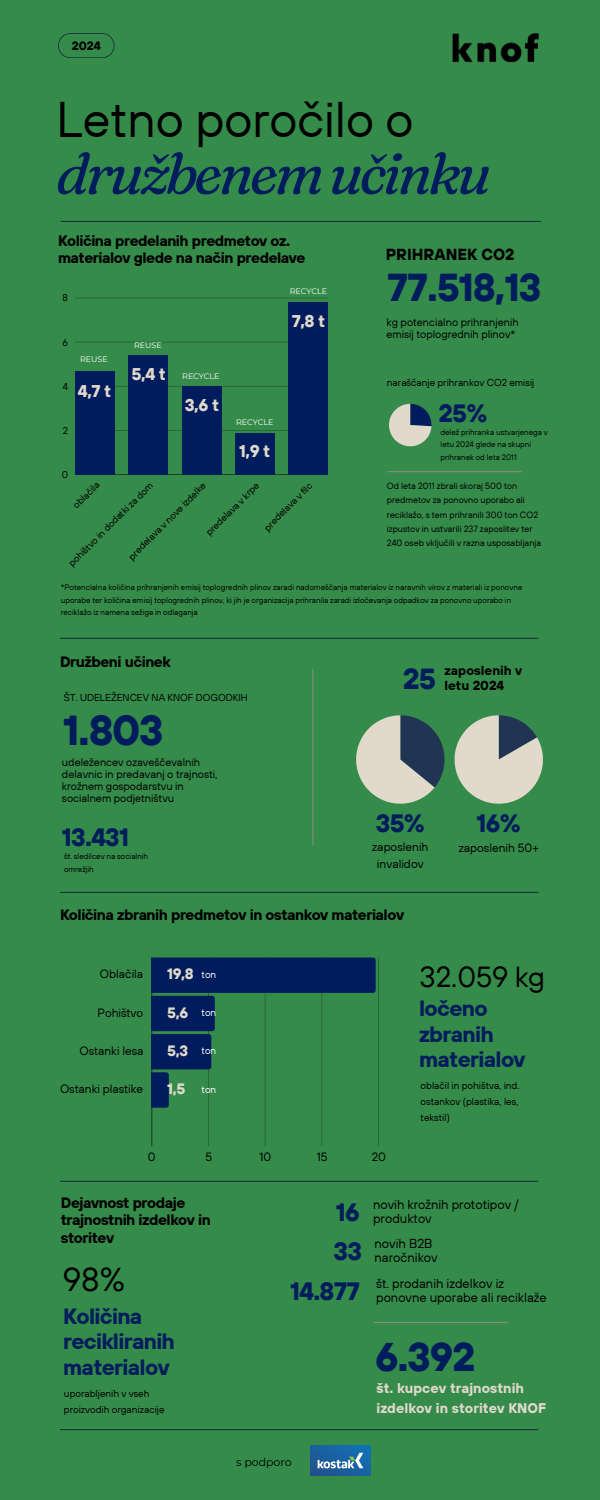
<style>
.page{position:relative;width:600px;height:1500px;background:#358b4a}
.page>*{position:absolute;margin:0;border:0;box-sizing:border-box;transform-origin:0 0}
.t1{font:italic 58px "Fraunces 9 pt";letter-spacing:-.06em;color:#001c5c}
.t2{font:50px "TT Hoves";color:#000}
.t3{font:700 41.8px "TT Hoves";color:#001c5c}
.t4{font:700 40px "TT Hoves";color:#001c5c}
.t5{font:700 38.8px "TT Hoves";letter-spacing:-.03em;color:#001c5c}
.t6{font:33px "TT Hoves";color:#000}
.t7{font:29px "TT Hoves";letter-spacing:-.01em;color:#000}
.t8{font:700 29px "TT Hoves";color:#001c5c}
.t9{font:700 25px "TT Hoves";letter-spacing:-.03em;color:#001c5c}
.t10{font:700 22px/25.5px "TT Hoves";letter-spacing:-.03em;color:#001c5c}
.t11{font:700 17px "TT Hoves";color:#e0d9cc}
.t12{font:700 16px "TT Hoves";color:#000}
.t13{font:700 15px/17.2px "TT Hoves";letter-spacing:-.03em;color:#000}
.t14{font:700 15px "TT Hoves";color:#e0d9cc}
.t15{font:700 14px/19.5px "TT Hoves";color:#e0d9cc}
.t16{font:13px/14.2px "TT Hoves";color:#000}
.t17{font:700 13px "TT Hoves";color:#000}
.t18{font:12px/16.5px "TT Hoves";color:#000;text-align:center}
.t19{font:700 12px "TT Hoves";color:#000}
.t20{font:11px/12px "TT Hoves";color:#000}
.t21{font:11px "Montserrat";color:#000}
.t22{font:10px/15.8px "TT Hoves";color:#000;text-align:justify}
.t23{font:10px "TT Hoves";color:#fff}
.t24{font:9.8px "TT Hoves";color:#000}
.t25{font:9px/14.2px "TT Hoves";color:#000}
.t26{font:8px/12.7px "TT Hoves";color:#000}
.t27{font:8px "Montserrat";color:#fff}
</style>
<div class="page">
<hr style="left:60px;top:638px;width:478px;height:1px;background:#152540">
<hr style="left:60px;top:1181px;width:478px;height:1px;background:#152540">
<hr style="left:60px;top:892px;width:478px;height:1px;background:#152540">
<hr style="left:61px;top:221px;width:480px;height:1px;background:#152540">
<svg style="left:58px;top:33px;width:56px;height:25px"></svg>
<hr style="left:75px;top:474px;width:253px;height:1px;background:#1b4625">
<hr style="left:75px;top:430px;width:253px;height:1px;background:#276837">
<hr style="left:75px;top:386px;width:253px;height:1px;background:#296e3a">
<hr style="left:75px;top:342px;width:253px;height:1px;background:#2c743d">
<hr style="left:75px;top:298px;width:253px;height:1px;background:#2e7a41">
<div style="left:75px;top:371px;width:40px;height:104px;background:#001c5c"></div>
<div style="left:128px;top:355px;width:40px;height:120px;background:#001c5c"></div>
<div style="left:182px;top:386px;width:40px;height:89px;background:#001c5c"></div>
<div style="left:235px;top:434px;width:40px;height:41px;background:#001c5c"></div>
<div style="left:288px;top:302px;width:40px;height:173px;background:#001c5c"></div>
<hr style="left:388px;top:471px;width:134px;height:1px;background:#918d84">
<svg style="left:389px;top:404px;width:42px;height:42px"></svg>
<svg style="left:356px;top:715px;width:89px;height:89px"></svg>
<svg style="left:455px;top:715px;width:88px;height:89px"></svg>
<hr style="left:152px;top:958px;width:1px;height:188px;background:#2b703c">
<hr style="left:208px;top:958px;width:1px;height:188px;background:#276837">
<hr style="left:265px;top:958px;width:1px;height:188px;background:#2c743d">
<hr style="left:322px;top:958px;width:1px;height:188px;background:#307f43">
<hr style="left:378px;top:958px;width:1px;height:188px;background:#276837">
<svg style="left:152px;top:958px;width:224px;height:150px"></svg>
<hr style="left:313px;top:669px;width:1px;height:176px;background:#918d84">
<hr style="left:374px;top:1322px;width:133px;height:1px;background:#918d84">
<img style="left:452px;top:33px;width:87px;height:30px">
<img style="left:311px;top:1446px;width:60px;height:30px">
<hr style="left:60px;top:1429px;width:478px;height:1px;background:#152540">
<p class="t19" style="left:72px;top:38px;width:31px">2024</p>
<h2 class="t2" style="left:56px;top:87px;width:359px">Letno poročilo o</h2>
<h1 class="t1" style="left:56px;top:137px;width:436px">družbenemučinku</h1>
<p class="t13" style="left:58px;top:232px;width:249px">Količina predelanih predmetov oz. materialov glede na način predelave</p>
<p class="t24" style="left:63px;top:292px;width:7px">8</p>
<p class="t24" style="left:63px;top:336px;width:7px">6</p>
<p class="t24" style="left:63px;top:380px;width:7px">4</p>
<p class="t27" style="left:80px;top:355px;width:29px">REUSE</p>
<p class="t11" style="left:78px;top:380px;width:35px">4,7 t</p>
<p class="t24" style="left:63px;top:424px;width:7px">2</p>
<p class="t24" style="left:62px;top:468px;width:8px">0</p>
<p class="t27" style="left:134px;top:340px;width:29px">REUSE</p>
<p class="t11" style="left:132px;top:363px;width:36px">5,4 t</p>
<p class="t27" style="left:182px;top:371px;width:39px">RECYCLE</p>
<p class="t11" style="left:185px;top:394px;width:36px">3,6 t</p>
<p class="t27" style="left:290px;top:287px;width:39px">RECYCLE</p>
<p class="t11" style="left:292px;top:310px;width:35px">7,8 t</p>
<h5 class="t27" style="left:236px;top:418px;width:39px">RECYCLE</h5>
<p class="t11" style="left:239px;top:440px;width:33px">1,9 t</p>
<p class="t24" style="left:70px;top:502px;width:35px;rotate:-45deg">oblačila</p>
<p class="t24" style="left:66px;top:560px;width:116px;rotate:-45deg">pohištvo in dodatki za dom</p>
<p class="t24" style="left:126px;top:554px;width:106px;rotate:-45deg">predelava v nove izdelke</p>
<p class="t24" style="left:203px;top:530px;width:73px;rotate:-45deg">predelava v krpe</p>
<p class="t24" style="left:261px;top:525px;width:65px;rotate:-45deg">predelava v fi lc</p>
<p class="t12" style="left:386px;top:244px;width:130px">PRIHRANEK CO2</p>
<p class="t5" style="left:387px;top:263px;width:156px">77.518,13</p>
<p class="t20" style="left:386px;top:316px;width:134px">kg potencialno prihranjenih emisij toplogrednih plinov*</p>
<p class="t22" style="left:387px;top:375px;width:149px">naraščanje prihrankov CO2 emisij</p>
<p class="t9" style="left:439px;top:397px;width:50px">25%</p>
<p class="t26" style="left:441px;top:425px;width:109px">delež prihranka ustvarjenega v letu 2024 glede na skupni prihranek od leta 2011</p>
<p class="t25" style="left:387px;top:479px;width:156px">Od leta 2011 zbrali skoraj 500 ton predmetov za ponovno uporabo ali reciklažo, s tem prihranili 300 ton CO2 izpustov in ustvarili 237 zaposlitev ter 240 oseb vključili v razna usposabljanja</p>
<p class="t26" style="left:61px;top:581px;width:463px">*Potencialna količina prihranjenih emisij toplogrednih plinov zaradi nadomeščanja materialov iz naravnih virov z materiali iz ponovne uporabe ter količina emisij toplogrednih plinov, ki jih je organizacija prihranila zaradi izločevanja odpadkov za ponovno uporabo in reciklažo iz namena sežiga in odlaganja</p>
<p class="t13" style="left:60px;top:653px;width:112px">Družbeni učinek</p>
<h3 class="t22" style="left:64px;top:690px;width:186px">ŠT. UDELEŽENCEV NA KNOF DOGODKIH</h3>
<p class="t3" style="left:63px;top:703px;width:103px">1.803</p>
<p class="t20" style="left:62px;top:756px;width:157px">udeležencev ozaveščevalnih delavnic in predavanj o trajnosti, krožnem gospodarstvu in socialnem podjetništvu</p>
<h6 class="t9" style="left:62px;top:821px;width:69px">13.431</h6>
<p class="t26" style="left:64px;top:850px;width:86px">št. sledilcev na socialnih omrežjih</p>
<h6 class="t8" style="left:403px;top:660px;width:35px">25</h6>
<h6 class="t17" style="left:445px;top:662px;width:79px">zaposlenih v</h6>
<h6 class="t17" style="left:445px;top:677px;width:61px">letu 2024</h6>
<p class="t9" style="left:376px;top:807px;width:51px">35%</p>
<p class="t18" style="left:372px;top:839px;width:58px">zaposlenih invalidov</p>
<p class="t9" style="left:477px;top:807px;width:46px">16%</p>
<h3 class="t18" style="left:459px;top:840px;width:82px">zaposlenih 50+</h3>
<p class="t13" style="left:60px;top:906px;width:346px">Količina zbranih predmetov in ostankov materialov</p>
<h3 class="t18" style="left:100px;top:966px;width:45px">Oblačila</h3>
<h3 class="t18" style="left:98px;top:1004px;width:47px">Pohištvo</h3>
<h3 class="t18" style="left:80px;top:1042px;width:65px">Ostanki lesa</h3>
<h3 class="t18" style="left:60px;top:1080px;width:84px">Ostanki plastike</h3>
<p class="t14" style="left:167px;top:964px;width:28px">19,8</p>
<p class="t14" style="left:167px;top:1003px;width:22px">5,6</p>
<p class="t14" style="left:167px;top:1041px;width:22px">5,3</p>
<h6 class="t14" style="left:167px;top:1079px;width:20px">1,5</h6>
<p class="t7" style="left:420px;top:958px;width:127px">32.059 kg</p>
<p class="t23" style="left:202px;top:968px;width:16px">ton</p>
<p class="t23" style="left:202px;top:1006px;width:16px">ton</p>
<p class="t23" style="left:202px;top:1044px;width:16px">ton</p>
<p class="t23" style="left:202px;top:1083px;width:16px">ton</p>
<p class="t22" style="left:421px;top:1078px;width:100px">oblačil in pohištva, ind. ostankov (plastika, les, tekstil)</p>
<p class="t10" style="left:419px;top:995px;width:108px">ločeno zbranih materialov</p>
<h3 class="t18" style="left:148px;top:1149px;width:9px">0</h3>
<h3 class="t18" style="left:205px;top:1149px;width:8px">5</h3>
<h3 class="t18" style="left:260px;top:1149px;width:13px">10</h3>
<h3 class="t18" style="left:317px;top:1149px;width:12px">15</h3>
<h3 class="t18" style="left:372px;top:1149px;width:16px">20</h3>
<p class="t13" style="left:61px;top:1194px;width:151px">Dejavnost prodaje trajnostnih izdelkov in storitev</p>
<p class="t6" style="left:63px;top:1258px;width:64px">98%</p>
<p class="t10" style="left:63px;top:1303px;width:113px">Količina recikliranih materialov</p>
<p class="t22" style="left:64px;top:1385px;width:102px">uporabljenih v vseh proizvodih organizacije</p>
<p class="t9" style="left:336px;top:1196px;width:25px">16</p>
<p class="t16" style="left:373px;top:1197px;width:147px">novih krožnih prototipov / produktov</p>
<p class="t9" style="left:333px;top:1235px;width:30px">33</p>
<p class="t16" style="left:375px;top:1236px;width:65px">novih B2B naročnikov</p>
<p class="t9" style="left:290px;top:1275px;width:71px">14.877</p>
<p class="t16" style="left:376px;top:1276px;width:172px">št. prodanih izdelkov iz ponovne uporabe ali reciklaže</p>
<p class="t4" style="left:375px;top:1331px;width:102px">6.392</p>
<p class="t21" style="left:236px;top:1455px;width:57px">s podporo</p>
<p class="t15" style="left:377px;top:1378px;width:171px">št. kupcev trajnostnih izdelkov in storitev KNOF</p>
</div>
